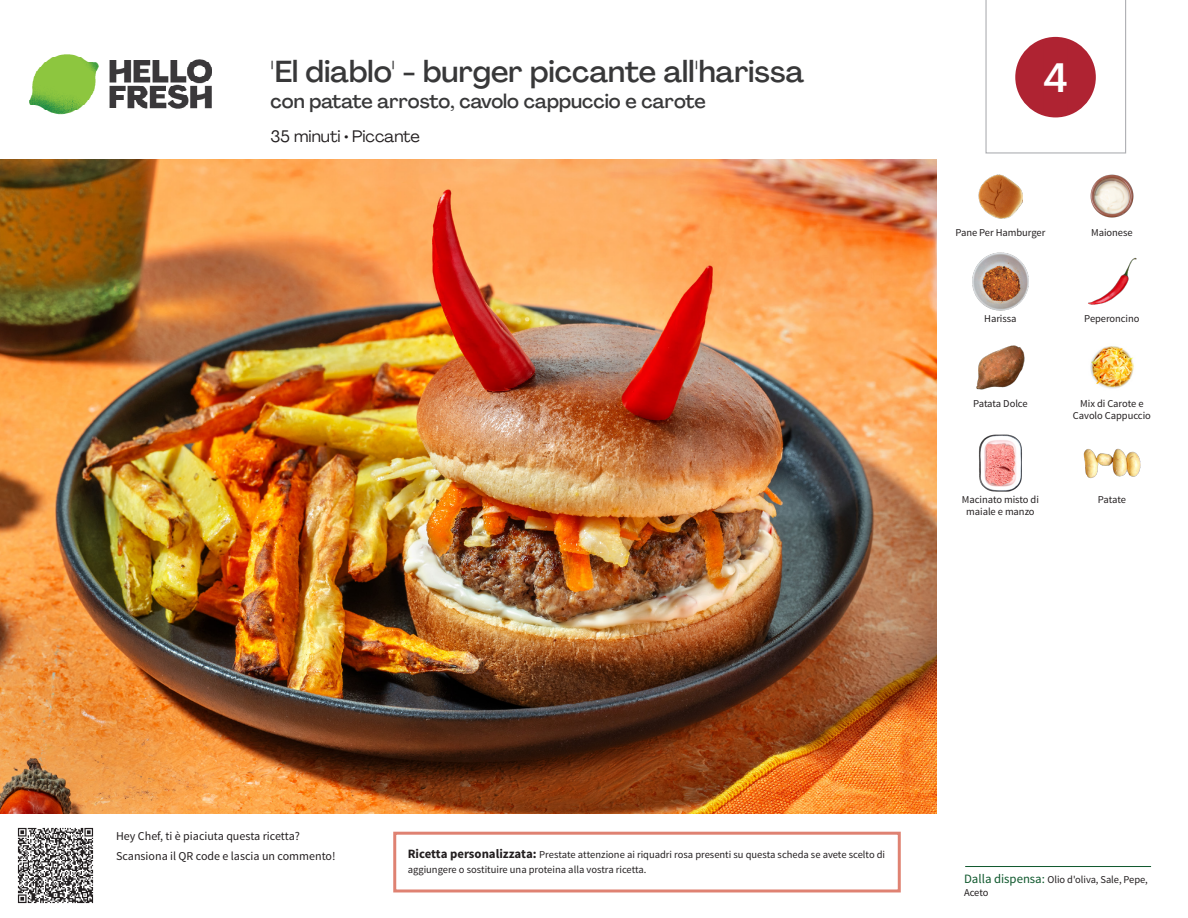
<style>
.page{position:relative;width:1188px;height:918px;background:#fff}
.page>*{position:absolute;margin:0;border:0;box-sizing:border-box;transform-origin:0 0}
._24_Recipe_Nr_Bag{font:500 40.5px "Agrandir";color:#fff}
._15_Titel_UK{font:500 30px "Agrandir";color:#383839}
._15_Titel_UK-2{font:500 19.5px "Agrandir";color:#383839}
._02_Box_Type{font:16.5px "Agrandir";color:#231f20}
._06_Before_Start{font:12px "Source Sans Pro";color:#231f20}
.STEP_Text_IT{font:10.5px/15px "Source Sans Pro";color:#231f20}
._18_FRONT_ingredients_UK{font:10.5px/12px "Source Sans Pro";letter-spacing:-.005em;color:#231f20;text-align:center}
.t1{font:10.5px/13.5px "Source Sans Variable";letter-spacing:-.005em;color:#231f20}
.s1{font-weight:700;font-size:12.75px}
.s2{font-family:"Source Sans Pro";font-size:12.75px;color:#0e572c}
</style>
<div class="page">
<img style="left:30px;top:54px;width:181px;height:61px">
<hr style="left:965px;top:866px;width:186px;height:1px;background:#0e572c">
<img style="left:0;top:159px;width:936px;height:655px">
<img style="left:1090px;top:174px;width:44px;height:44px">
<img style="left:978px;top:174px;width:45px;height:45px">
<img style="left:1088px;top:257px;width:49px;height:48px">
<img style="left:972px;top:253px;width:57px;height:57px">
<img style="left:1090px;top:346px;width:44px;height:43px">
<img style="left:976px;top:345px;width:49px;height:45px">
<img style="left:1083px;top:448px;width:58px;height:31px">
<img style="left:978px;top:434px;width:44px;height:58px">
<img style="left:17px;top:827px;width:77px;height:77px">
<div style="left:393px;top:832px;width:508px;height:60px;border:3px solid #df8272"></div>
<svg style="left:985px;top:0;width:141px;height:154px"></svg>
<p class="_15_Titel_UK" style="left:271px;top:53px;width:535px">'El diablo' - burger piccante all'harissa</p>
<p class="_15_Titel_UK-2" style="left:271px;top:89px;width:437px">con patate arrosto, cavolo cappuccio e carote</p>
<p class="_02_Box_Type" style="left:271px;top:126px;width:151px">35 minuti • Piccante</p>
<p class="_24_Recipe_Nr_Bag" style="left:1044px;top:53px;width:26px">4</p>
<p class="_18_FRONT_ingredients_UK" style="left:956px;top:227px;width:91px">Pane Per Hamburger</p>
<p class="_18_FRONT_ingredients_UK" style="left:1091px;top:227px;width:43px">Maionese</p>
<p class="_18_FRONT_ingredients_UK" style="left:984px;top:312px;width:34px">Harissa</p>
<p class="_18_FRONT_ingredients_UK" style="left:1084px;top:312px;width:57px">Peperoncino</p>
<p class="_18_FRONT_ingredients_UK" style="left:973px;top:398px;width:56px">Patata Dolce</p>
<p class="_18_FRONT_ingredients_UK" style="left:1073px;top:398px;width:79px">Mix di Carote e<br>Cavolo Cappuccio</p>
<p class="_18_FRONT_ingredients_UK" style="left:962px;top:494px;width:79px">Macinato misto di</p>
<p class="_18_FRONT_ingredients_UK" style="left:1098px;top:494px;width:30px">Patate</p>
<p class="_18_FRONT_ingredients_UK" style="left:966px;top:506px;width:70px">maiale e manzo</p>
<p class="_06_Before_Start" style="left:116px;top:829px;width:185px">Hey Chef, ti è piaciuta questa ricetta?</p>
<p class="_06_Before_Start" style="left:116px;top:848px;width:221px">Scansiona il QR code e lascia un commento!</p>
<p class="STEP_Text_IT" style="left:408px;top:847px;width:479px"><span class="s1">Ricetta personalizzata:</span> Prestate attenzione ai riquadri rosa presenti su questa scheda se avete scelto di aggiungere o sostituire una proteina alla vostra ricetta.</p>
<p class="t1" style="left:964px;top:873px;width:185px"><span class="s2">Dalla dispensa:</span> Olio d'oliva, Sale, Pepe,<br>Aceto</p>
</div>
